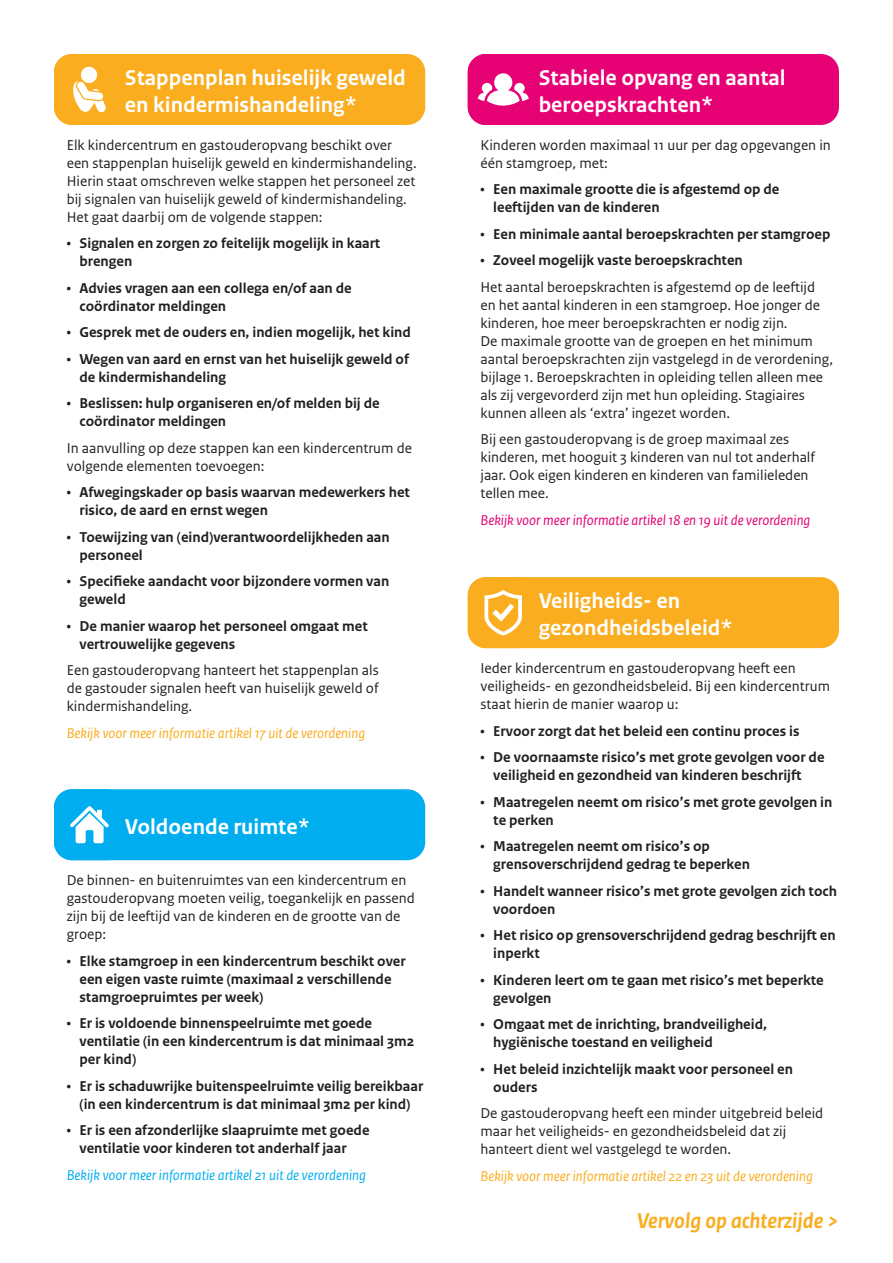
<style>
.page{position:relative;width:893px;height:1263px;background:#fff}
.page>*{position:absolute;margin:0;border:0;box-sizing:border-box;transform-origin:0 0}
.t1{font:700 22.5px/27px "Rijksoverheid Sans Text";color:#fff}
.t2{font:italic 700 22.5px "Rijksoverheid Sans Text";color:#faad1e}
.t3{font:700 15px/18px "Rijksoverheid Sans Text";color:#231f20}
.t4{font:15px/18px "Rijksoverheid Sans Text";color:#231f20}
.t5{font:italic 15px "Rijksoverheid Sans Text";color:#faad1e}
.t6{font:italic 15px "Rijksoverheid Sans Text";color:#e60275}
.t7{font:italic 15px "Rijksoverheid Sans Text";color:#00aeef}
</style>
<div class="page">
<div style="left:54px;top:54px;width:371px;height:71px;background:#faad1e;border-radius:18px"></div>
<svg style="left:73px;top:67px;width:33px;height:45px"></svg>
<div style="left:468px;top:54px;width:371px;height:71px;background:#e60275;border-radius:18px"></div>
<svg style="left:478px;top:73px;width:51px;height:33px"></svg>
<div style="left:468px;top:577px;width:371px;height:71px;background:#faad1e;border-radius:18px"></div>
<svg style="left:484px;top:590px;width:38px;height:45px"></svg>
<div style="left:54px;top:789px;width:371px;height:71px;background:#00aeef;border-radius:18px"></div>
<svg style="left:70px;top:806px;width:39px;height:37px"></svg>
<h1 class="t1" style="left:125px;top:65px;width:282px">Stappenplan huiselijk geweld en kindermishandeling*</h1>
<h1 class="t1" style="left:539px;top:65px;width:249px">Stabiele opvang en aantal beroepskrachten*</h1>
<p class="t4" style="left:67px;top:136px;width:351px">Elk kindercentrum en gastouderopvang beschikt over een stappenplan huiselijk geweld en kindermishandeling.<br>Hierin staat omschreven welke stappen het personeel zet bij signalen van huiselijk geweld of kindermishandeling.<br>Het gaat daarbij om de volgende stappen:</p>
<p class="t3" style="left:80px;top:235px;width:302px;text-indent:-13px">• Signalen en zorgen zo feitelijk mogelijk in kaart brengen</p>
<p class="t3" style="left:80px;top:279px;width:274px;text-indent:-13px">• Advies vragen aan een collega en/of aan de coördinator meldingen</p>
<p class="t3" style="left:67px;top:324px;width:346px">• Gesprek met de ouders en, indien mogelijk, het kind</p>
<p class="t3" style="left:80px;top:350px;width:331px;text-indent:-13px">• Wegen van aard en ernst van het huiselijk geweld of de kindermishandeling</p>
<p class="t3" style="left:80px;top:395px;width:302px;text-indent:-13px">• Beslissen: hulp organiseren en/of melden bij de coördinator meldingen</p>
<p class="t4" style="left:67px;top:439px;width:347px">In aanvulling op deze stappen kan een kindercentrum de volgende elementen toevoegen:</p>
<p class="t3" style="left:80px;top:484px;width:332px;text-indent:-13px">• Afwegingskader op basis waarvan medewerkers het risico, de aard en ernst wegen</p>
<p class="t3" style="left:80px;top:528px;width:312px;text-indent:-13px">• Toewijzing van (eind)verantwoordelijkheden aan personeel</p>
<p class="t3" style="left:80px;top:573px;width:311px;text-indent:-13px">• Specifieke aandacht voor bijzondere vormen van geweld</p>
<p class="t3" style="left:80px;top:617px;width:290px;text-indent:-13px">• De manier waarop het personeel omgaat met vertrouwelijke gegevens</p>
<p class="t4" style="left:67px;top:662px;width:313px;text-align:justify">Een gastouderopvang hanteert het stappenplan als de gastouder signalen heeft van huiselijk geweld of kindermishandeling.</p>
<p class="t5" style="left:67px;top:725px;width:300px">Bekijk voor meer informatie artikel 17 uit de verordening</p>
<h1 class="t1" style="left:125px;top:813px;width:186px">Voldoende ruimte*</h1>
<p class="t4" style="left:67px;top:871px;width:350px">De binnen- en buitenruimtes van een kindercentrum en gastouderopvang moeten veilig, toegankelijk en passend zijn bij de leeftijd van de kinderen en de grootte van de groep:</p>
<p class="t3" style="left:80px;top:952px;width:328px;text-indent:-13px">• Elke stamgroep in een kindercentrum beschikt over een eigen vaste ruimte (maximaal 2 verschillende stamgroepruimtes per week)</p>
<p class="t3" style="left:80px;top:1014px;width:336px;text-indent:-13px">• Er is voldoende binnenspeelruimte met goede ventilatie (in een kindercentrum is dat minimaal 3m2 per kind)</p>
<p class="t3" style="left:67px;top:1077px;width:358px;text-align:center">• Er is schaduwrijke buitenspeelruimte veilig bereikbaar (in een kindercentrum is dat minimaal 3m2 per kind)</p>
<p class="t3" style="left:80px;top:1121px;width:292px;text-indent:-13px">• Er is een afzonderlijke slaapruimte met goede ventilatie voor kinderen tot anderhalf jaar</p>
<p class="t7" style="left:67px;top:1166px;width:301px">Bekijk voor meer informatie artikel 21 uit de verordening</p>
<p class="t4" style="left:480px;top:136px;width:352px">Kinderen worden maximaal 11 uur per dag opgevangen in één stamgroep, met:</p>
<p class="t3" style="left:493px;top:181px;width:288px;text-indent:-13px">• Een maximale grootte die is afgestemd op de leeftijden van de kinderen</p>
<p class="t3" style="left:480px;top:225px;width:351px">• Een minimale aantal beroepskrachten per stamgroep</p>
<p class="t3" style="left:480px;top:252px;width:264px">• Zoveel mogelijk vaste beroepskrachten</p>
<p class="t4" style="left:480px;top:278px;width:354px">Het aantal beroepskrachten is afgestemd op de leeftijd en het aantal kinderen in een stamgroep. Hoe jonger de kinderen, hoe meer beroepskrachten er nodig zijn.<br>De maximale grootte van de groepen en het minimum aantal beroepskrachten zijn vastgelegd in de verordening, bijlage 1. Beroepskrachten in opleiding tellen alleen mee als zij vergevorderd zijn met hun opleiding. Stagiaires kunnen alleen als ‘extra’ ingezet worden.</p>
<p class="t4" style="left:480px;top:431px;width:336px">Bij een gastouderopvang is de groep maximaal zes kinderen, met hooguit 3 kinderen van nul tot anderhalf jaar. Ook eigen kinderen en kinderen van familieleden tellen mee.</p>
<p class="t6" style="left:480px;top:512px;width:331px">Bekijk voor meer informatie artikel 18 en 19 uit de verordening</p>
<h1 class="t1" style="left:539px;top:588px;width:196px">Veiligheids- en gezondheidsbeleid*</h1>
<p class="t4" style="left:480px;top:659px;width:351px">Ieder kindercentrum en gastouderopvang heeft een veiligheids- en gezondheidsbeleid. Bij een kindercentrum staat hierin de manier waarop u:</p>
<p class="t3" style="left:480px;top:722px;width:320px">• Ervoor zorgt dat het beleid een continu proces is</p>
<p class="t3" style="left:493px;top:748px;width:333px;text-indent:-13px">• De voornaamste risico’s met grote gevolgen voor de veiligheid en gezondheid van kinderen beschrijft</p>
<p class="t3" style="left:493px;top:793px;width:341px;text-indent:-13px">• Maatregelen neemt om risico’s met grote gevolgen in te perken</p>
<p class="t3" style="left:493px;top:837px;width:258px;text-indent:-13px">• Maatregelen neemt om risico’s op grensoverschrijdend gedrag te beperken</p>
<p class="t3" style="left:493px;top:882px;width:345px;text-indent:-13px">• Handelt wanneer risico’s met grote gevolgen zich toch voordoen</p>
<p class="t3" style="left:493px;top:926px;width:344px;text-indent:-13px">• Het risico op grensoverschrijdend gedrag beschrijft en inperkt</p>
<p class="t3" style="left:493px;top:971px;width:332px;text-indent:-13px">• Kinderen leert om te gaan met risico’s met beperkte gevolgen</p>
<p class="t3" style="left:493px;top:1015px;width:275px;text-indent:-13px">• Omgaat met de inrichting, brandveiligheid, hygiënische toestand en veiligheid</p>
<p class="t3" style="left:493px;top:1060px;width:301px;text-indent:-13px">• Het beleid inzichtelijk maakt voor personeel en ouders</p>
<p class="t4" style="left:480px;top:1104px;width:344px">De gastouderopvang heeft een minder uitgebreid beleid maar het veiligheids- en gezondheidsbeleid dat zij hanteert dient wel vastgelegd te worden.</p>
<p class="t5" style="left:480px;top:1167px;width:334px">Bekijk voor meer informatie artikel 22 en 23 uit de verordening</p>
<h1 class="t2" style="left:637px;top:1208px;width:203px">Vervolg op achterzijde &gt;</h1>
</div>
